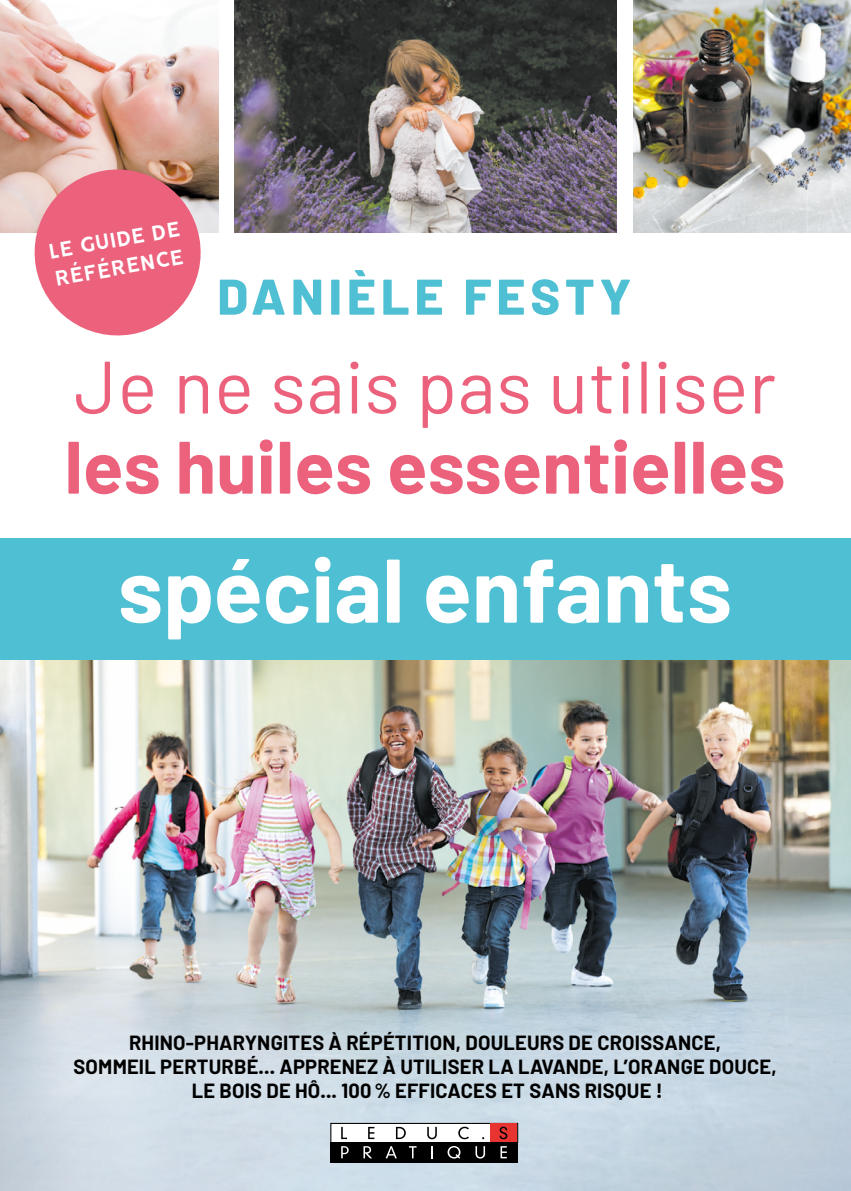
<style>
.page{position:relative;width:851px;height:1191px;background:#fff}
.page>*{position:absolute;margin:0;border:0;box-sizing:border-box;transform-origin:0 0}
.t1{font:700 90.2px "Barlow";color:#fff}
.t2{font:700 74px "Barlow";color:#ec627d}
.t3{font:74px "Barlow";letter-spacing:.01em;color:#ec627d}
.t4{font:800 50px "Barlow";letter-spacing:.1em;color:#4fbfd3}
.t5{font:700 24px/28px "Vision";color:#fff}
.t6{font:700 20px/24px "Barlow";letter-spacing:.01em;color:#000;text-align:center}
</style>
<div class="page">
<img style="left:0;top:659px;width:850px;height:532px">
<img style="left:0;top:0;width:218px;height:233px">
<img style="left:234px;top:0;width:382px;height:233px">
<img style="left:633px;top:0;width:217px;height:233px">
<div style="left:331px;top:1123px;width:186px;height:19px;background:#fff"></div>
<div style="left:330px;top:1122px;width:188px;height:21px;border:1px solid #000"></div>
<div style="left:330px;top:1142px;width:188px;height:20px;background:#000"></div>
<div style="left:490px;top:1123px;width:27px;height:19px;background:#e73431"></div>
<svg style="left:341px;top:1126px;width:6px;height:13px"></svg>
<svg style="left:368px;top:1126px;width:6px;height:13px"></svg>
<svg style="left:396px;top:1126px;width:10px;height:13px"></svg>
<svg style="left:427px;top:1126px;width:10px;height:13px"></svg>
<svg style="left:458px;top:1126px;width:11px;height:13px"></svg>
<svg style="left:499px;top:1126px;width:8px;height:13px"></svg>
<svg style="left:341px;top:1146px;width:7px;height:12px"></svg>
<svg style="left:363px;top:1146px;width:9px;height:12px"></svg>
<svg style="left:385px;top:1146px;width:12px;height:12px"></svg>
<svg style="left:409px;top:1146px;width:7px;height:12px"></svg>
<svg style="left:431px;top:1146px;width:1px;height:12px"></svg>
<svg style="left:447px;top:1146px;width:13px;height:12px"></svg>
<svg style="left:475px;top:1146px;width:10px;height:12px"></svg>
<svg style="left:500px;top:1146px;width:6px;height:12px"></svg>
<svg style="left:28px;top:163px;width:179px;height:173px;background:#e88394"></svg>
<div style="left:0;top:538px;width:850px;height:121px;background:#4fbfd3"></div>
<svg style="left:266px;top:575px;width:42px;height:49px"></svg>
<p class="t5" style="left:47px;top:240px;width:135px;rotate:-10deg">LE GUIDE DE<br>RÉFÉRENCE</p>
<h3 class="t4" style="left:217px;top:266px;width:415px">DANIÈLE FESTY</h3>
<h2 class="t3" style="left:74px;top:341px;width:703px">Je ne sais pas utiliser</h2>
<h2 class="t2" style="left:64px;top:421px;width:722px">les huiles essentielles</h2>
<h1 class="t1" style="left:118px;top:534px;width:615px">spé ial enfants</h1>
<p class="t6" style="left:74px;top:1030px;width:704px">RHINO-PHARYNGITES À RÉPÉTITION, DOULEURS DE CROISSANCE,<br>SOMMEIL PERTURBÉ... APPRENEZ À UTILISER LA LAVANDE, L’ORANGE DOUCE,<br>LE BOIS DE HÔ... 100 % EFFICACES ET SANS RISQUE !</p>
</div>
